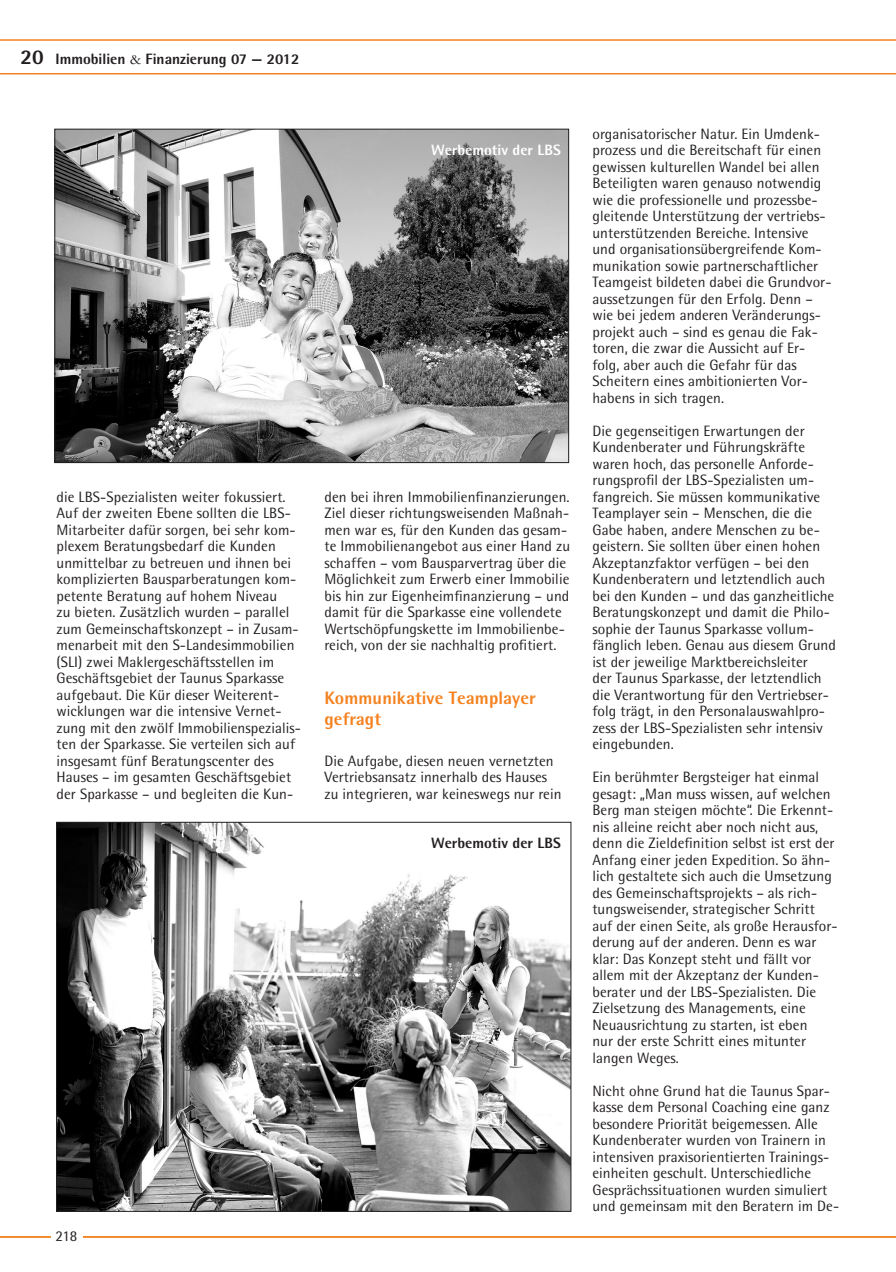
<style>
.page{position:relative;width:896px;height:1272px;background:#fff}
.page>*{position:absolute;margin:0;border:0;box-sizing:border-box;transform-origin:0 0}
.t1{font:800 18px/21px "Rotis Semi Sans";letter-spacing:.005em;color:#f58220}
.t2{font:15px/16.5px "Rotis Semi Sans";letter-spacing:.005em;color:#231f20}
.t3{font:800 15px "Rotis Semi Sans";color:#231f20}
.t4{font:800 15px "Rotis Semi Sans";color:#fff}
.s1{font-size:21px}
.s2{font-family:"Garamond";font-weight:400}
</style>
<div class="page">
<svg style="left:0;top:39px;width:896px;height:36px"></svg>
<hr style="left:0;top:1236px;width:896px;height:2px;background:#f58220">
<div style="left:51px;top:1221px;width:32px;height:31px;background:#fff"></div>
<img style="left:56px;top:131px;width:511px;height:330px">
<img style="left:58px;top:824px;width:511px;height:386px">
<p class="t3" style="left:20px;top:49px;width:281px"><span class="s1">20</span> Immobilien <span class="s2">&amp;</span> Finanzierung 07 — 2012</p>
<p class="t4" style="left:431px;top:140px;width:131px">Werbemotiv der LBS</p>
<p class="t2" style="left:57px;top:488px;width:246px">die LBS-Spezialisten weiter fokussiert.<br>Auf der zweiten Ebene sollten die LBS-Mitarbeiter dafür sorgen, bei sehr kom&shy;plexem Beratungsbedarf die Kunden unmittelbar zu betreuen und ihnen bei komplizierten Bausparberatungen kom&shy;petente Beratung auf hohem Niveau<br>zu bieten. Zusätzlich wurden – parallel zum Gemeinschaftskonzept – in Zusam&shy;menarbeit mit den S-Landesimmobilien (SLI) zwei Maklergeschäftsstellen im Geschäftsgebiet der Taunus Sparkasse aufgebaut. Die Kür dieser Weiterent&shy;wicklungen war die intensive Vernet&shy;zung mit den zwölf Immobilienspezialis&shy;ten der Sparkasse. Sie verteilen sich auf insgesamt fünf Beratungscenter des Hauses – im gesamten Geschäftsgebiet der Sparkasse – und begleiten die Kun-</p>
<p class="t2" style="left:324px;top:488px;width:247px">den bei ihren Immobilienfinanzierungen.<br>Ziel dieser richtungsweisenden Maßnah&shy;men war es, für den Kunden das gesam&shy;te Immobilienangebot aus einer Hand zu schaffen – vom Bausparvertrag über die Möglichkeit zum Erwerb einer Immobilie bis hin zur Eigenheimfinanzierung – und damit für die Sparkasse eine vollendete Wertschöpfungskette im Immobilienbe&shy;reich, von der sie nachhaltig profitiert.</p>
<p class="t1" style="left:324px;top:687px;width:213px">Kommunikative Teamplayer gefragt</p>
<p class="t2" style="left:324px;top:752px;width:239px">Die Aufgabe, diesen neuen vernetzten<br>Vertriebsansatz innerhalb des Hauses zu integrieren, war keineswegs nur rein</p>
<p class="t2" style="left:55px;top:1227px;width:23px">218</p>
<p class="t2" style="left:57px;top:1231px;width:22px">xxx</p>
<p class="t3" style="left:431px;top:833px;width:131px">Werbemotiv der LBS</p>
<p class="t2" style="left:592px;top:125px;width:241px">organisatorischer Natur. Ein Umdenk&shy;prozess und die Bereitschaft für einen gewissen kulturellen Wandel bei allen Beteiligten waren genauso notwendig wie die professionelle und prozessbe&shy;gleitende Unterstützung der vertriebs&shy;unterstützenden Bereiche. Intensive und organisationsübergreifende Kom&shy;munikation sowie partnerschaftlicher Teamgeist bildeten dabei die Grundvor&shy;aussetzungen für den Erfolg. Denn – wie bei jedem anderen Veränderungs&shy;projekt auch – sind es genau die Fak&shy;toren, die zwar die Aussicht auf Er&shy;folg, aber auch die Gefahr für das Scheitern eines ambitionierten Vor&shy;habens in sich tragen.</p>
<p class="t2" style="left:592px;top:422px;width:245px">Die gegenseitigen Erwartungen der Kundenberater und Führungskräfte waren hoch, das personelle Anforde&shy;rungsprofil der LBS-Spezialisten um&shy;fangreich. Sie müssen kommunikative Teamplayer sein – Menschen, die die Gabe haben, andere Menschen zu be&shy;geistern. Sie sollten über einen hohen Akzeptanzfaktor verfügen – bei den Kundenberatern und letztendlich auch bei den Kunden – und das ganzheitliche Beratungskonzept und damit die Philo&shy;sophie der Taunus Sparkasse vollum&shy;fänglich leben. Genau aus diesem Grund ist der jeweilige Marktbereichsleiter<br>der Taunus Sparkasse, der letztendlich die Verantwortung für den Vertriebser&shy;folg trägt, in den Personalauswahlpro&shy;zess der LBS-Spezialisten sehr intensiv eingebunden.</p>
<p class="t2" style="left:592px;top:769px;width:247px">Ein berühmter Bergsteiger hat einmal gesagt: „Man muss wissen, auf welchen Berg man steigen möchte“. Die Erkennt&shy;nis alleine reicht aber noch nicht aus, denn die Zieldefinition selbst ist erst der Anfang einer jeden Expedition. So ähn&shy;lich gestaltete sich auch die Umsetzung des Gemeinschaftsprojekts – als rich&shy;tungsweisender, strategischer Schritt auf der einen Seite, als große Herausfor&shy;derung auf der anderen. Denn es war klar: Das Konzept steht und fällt vor allem mit der Akzeptanz der Kunden&shy;berater und der LBS-Spezialisten. Die Zielsetzung des Managements, eine Neuausrichtung zu starten, ist eben<br>nur der erste Schritt eines mitunter langen Weges.</p>
<p class="t2" style="left:592px;top:1082px;width:248px">Nicht ohne Grund hat die Taunus Spar&shy;kasse dem Personal Coaching eine ganz besondere Priorität beigemessen. Alle Kundenberater wurden von Trainern in intensiven praxisorientierten Trainings&shy;einheiten geschult. Unterschiedliche Gesprächssituationen wurden simuliert und gemeinsam mit den Beratern im De-</p>
</div>
